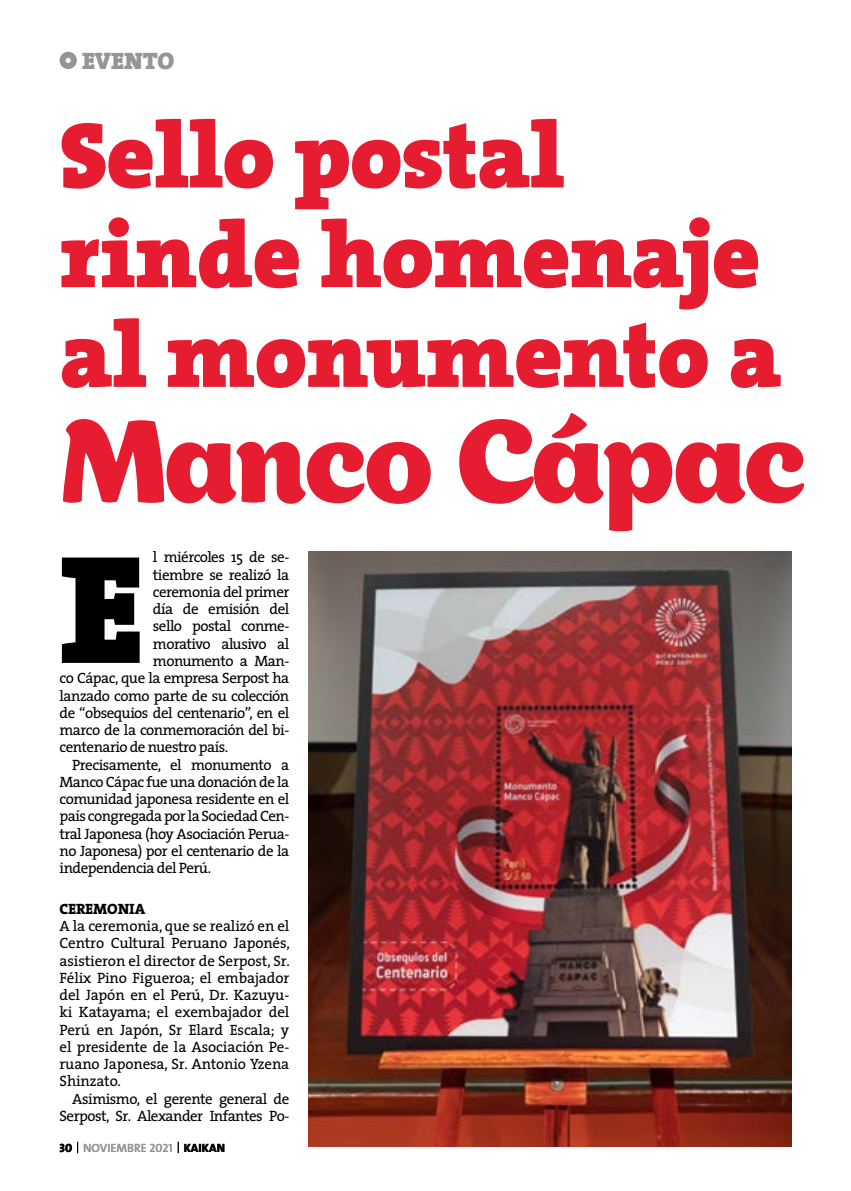
<style>
.page{position:relative;width:851px;height:1191px;background:#fff}
.page>*{position:absolute;margin:0;border:0;box-sizing:border-box;transform-origin:0 0}
.t1{font:900 156px "The Serif";color:#000}
.t2{font:700 114.6px "Appetite Pro";letter-spacing:-.015em;color:#e61d30}
.t3{font:900 93.6px/99.6px "The Serif";letter-spacing:-.01em;color:#e61d30}
.t4{font:900 24px "The Serif";color:#939598}
.t5{font:15px/17.2px "The Serif";letter-spacing:-.035em;color:#000;text-align:justify}
.t6{font:800 15px "The Serif";letter-spacing:-.01em;color:#000}
.t7{font:12px "The Sans Semi Bold Caps";color:#939598}
.s1{font-family:"The Sans Extra Bold Caps";color:#000}
</style>
<div class="page">
<div style="left:60px;top:52px;width:17px;height:17px;border:6px solid #939598;border-radius:50%"></div>
<svg style="left:77px;top:1141px;width:1px;height:12px"></svg>
<svg style="left:178px;top:1141px;width:1px;height:12px"></svg>
<img style="left:308px;top:551px;width:483px;height:595px">
<h3 class="t4" style="left:82px;top:41px;width:94px">EVENTO</h3>
<h3 class="t3" style="left:60px;top:104px;width:724px">Sello postal rinde homenaje al monumento a</h3>
<h2 class="t2" style="left:60px;top:391px;width:747px">Manco Cápac</h2>
<p class="t5" style="left:153px;top:548px;width:138px">l miércoles 15 de se-</p>
<p class="t5" style="left:153px;top:565px;width:138px">tiembre se realizó la</p>
<p class="t5" style="left:153px;top:583px;width:138px">ceremonia del primer</p>
<p class="t5" style="left:153px;top:600px;width:138px">día de emisión del</p>
<p class="t5" style="left:153px;top:617px;width:138px">sello postal conme-</p>
<p class="t5" style="left:153px;top:634px;width:138px">morativo alusivo al</p>
<p class="t5" style="left:153px;top:652px;width:138px">monumento a Man-</p>
<p class="t5" style="left:60px;top:669px;width:231px">co Cápac, que la empresa Serpost ha</p>
<p class="t5" style="left:60px;top:686px;width:231px">lanzado como parte de su colección</p>
<p class="t5" style="left:60px;top:703px;width:231px">de “obsequios del centenario”, en el</p>
<p class="t5" style="left:60px;top:721px;width:231px">marco de la conmemoración del bi-</p>
<p class="t5" style="left:60px;top:738px;width:170px">centenario de nuestro país.</p>
<p class="t5" style="left:72px;top:755px;width:218px">Precisamente, el monumento a</p>
<p class="t5" style="left:60px;top:772px;width:231px">Manco Cápac fue una donación de la</p>
<p class="t5" style="left:60px;top:790px;width:231px">comunidad japonesa residente en el</p>
<p class="t5" style="left:60px;top:807px;width:231px">país congregada por la Sociedad Cen-</p>
<p class="t5" style="left:60px;top:824px;width:231px">tral Japonesa (hoy Asociación Perua-</p>
<p class="t5" style="left:60px;top:841px;width:231px">no Japonesa) por el centenario de la</p>
<p class="t5" style="left:60px;top:859px;width:153px">independencia del Perú.</p>
<p class="t6" style="left:60px;top:896px;width:87px">CEREMONIA</p>
<p class="t5" style="left:60px;top:917px;width:232px">A la ceremonia, que se realizó en el Centro Cultural Peruano Japonés, asistieron el director de Serpost, Sr.<br>Félix Pino Figueroa; el embajador del Japón en el Perú, Dr. Kazuyu&shy;ki Katayama; el exembajador del Perú en Japón, Sr Elard Escala; y el presidente de la Asociación Pe&shy;ruano Japonesa, Sr. Antonio Yzena Shinzato.</p>
<p class="t5" style="left:60px;top:1089px;width:231px;text-align:right">Asimismo, el gerente general de<br>Serpost, Sr. Alexander Infantes Po-</p>
<h1 class="t1" style="left:60px;top:478px;width:87px">E</h1>
<p class="t7" style="left:60px;top:1137px;width:167px"><span class="s1">30</span> NOVIEMBRE 2021 <span class="s1">KAIKAN</span></p>
</div>
